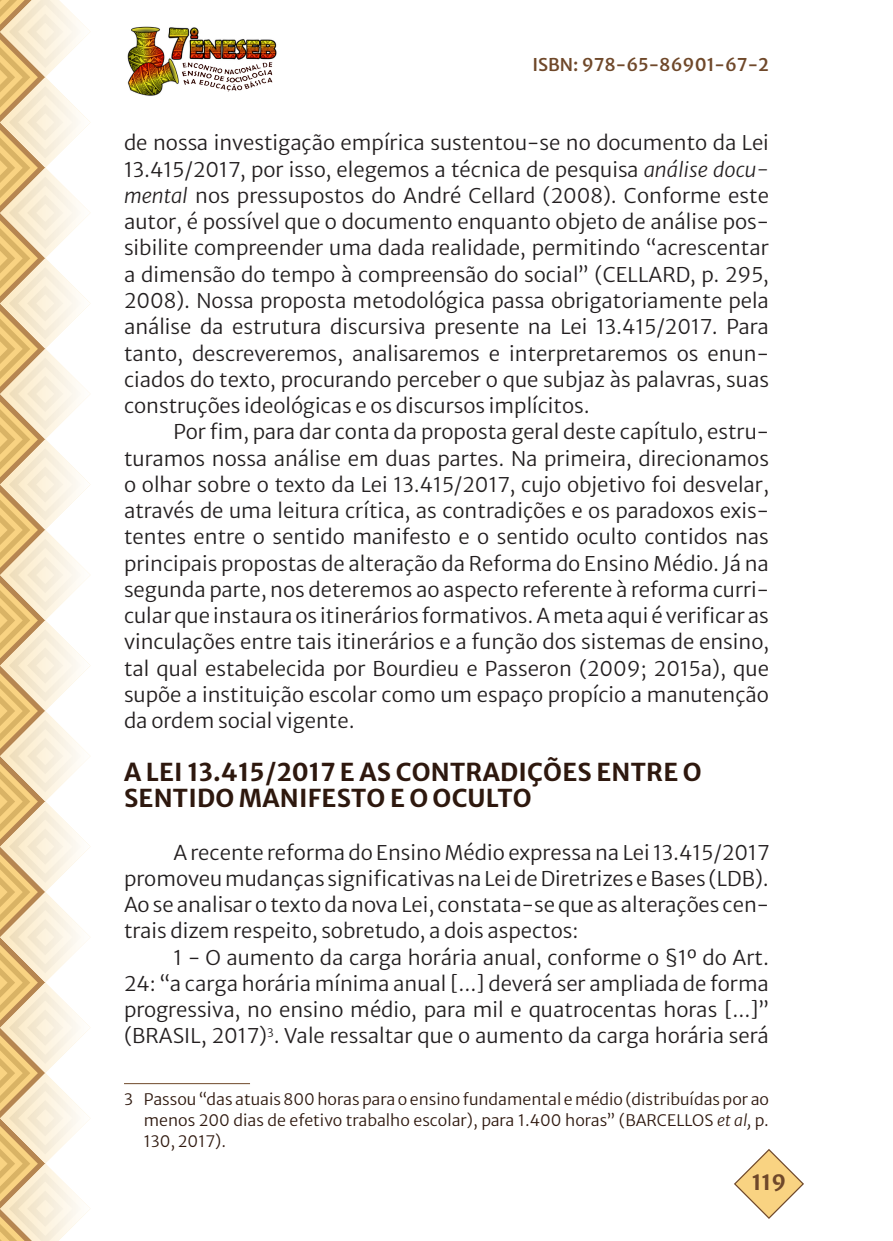
<style>
.page{position:relative;width:893px;height:1241px;background:#fff}
.page>*{position:absolute;margin:0;border:0;box-sizing:border-box;transform-origin:0 0}
._5_SUBTÍTULO{font:700 24.5px/26.2px "Merriweather Sans";letter-spacing:.01em;color:#2e180e}
.t1{font:700 21px "Merriweather Sans";color:#6f482a}
._4_CORPO{font:300 20.12px/26.2px "Merriweather Sans";color:#231f20;text-align:justify}
.t2{font:500 17.5px "Merriweather Sans";color:#6f482a}
._12_RODAPÉ{font:300 15.75px/21px "Merriweather Sans";color:#2e180e;text-align:justify}
.s1{font-style:italic}
</style>
<div class="page">
<img style="left:127px;top:26px;width:150px;height:70px">
<svg style="left:0;top:0;width:90px;height:1240px"></svg>
<svg style="left:734px;top:1149px;width:70px;height:69px"></svg>
<hr style="left:124px;top:1082px;width:126px;height:1px;background:#6f482a">
<p class="t2" style="left:532px;top:49px;width:238px">ISBN: 978-65-86901-67-2</p>
<p class="_4_CORPO" style="left:124px;top:128px;width:646px">de nossa investigação empírica sustentou-se no documento da Lei 13.415/2017, por isso, elegemos a técnica de pesquisa <span class="s1">análise docu&shy;mental</span> nos pressupostos do André Cellard (2008). Conforme este autor, é possível que o documento enquanto objeto de análise pos&shy;sibilite compreender uma dada realidade, permitindo “acrescentar a dimensão do tempo à compreensão do social” (CELLARD, p. 295, 2008). Nossa proposta metodológica passa obrigatoriamente pela análise da estrutura discursiva presente na Lei 13.415/2017. Para tanto, descreveremos, analisaremos e interpretaremos os enun&shy;ciados do texto, procurando perceber o que subjaz às palavras, suas construções ideológicas e os discursos implícitos.</p>
<p class="_4_CORPO" style="left:124px;top:416px;width:646px;text-indent:50px">Por fim, para dar conta da proposta geral deste capítulo, estru&shy;turamos nossa análise em duas partes. Na primeira, direcionamos o olhar sobre o texto da Lei 13.415/2017, cujo objetivo foi desvelar, através de uma leitura crítica, as contradições e os paradoxos exis&shy;tentes entre o sentido manifesto e o sentido oculto contidos nas principais propostas de alteração da Reforma do Ensino Médio. Já na segunda parte, nos deteremos ao aspecto referente à reforma curri&shy;cular que instaura os itinerários formativos. A meta aqui é verificar as vinculações entre tais itinerários e a função dos sistemas de ensino, tal qual estabelecida por Bourdieu e Passeron (2009; 2015a), que supõe a instituição escolar como um espaço propício a manutenção da ordem social vigente.</p>
<p class="_5_SUBTÍTULO" style="left:124px;top:755px;width:579px">A LEI 13.415/2017 E AS CONTRADIÇÕES ENTRE O<br>SENTIDO MANIFESTO E O OCULTO</p>
<p class="_4_CORPO" style="left:124px;top:836px;width:647px;text-indent:50px">A recente reforma do Ensino Médio expressa na Lei 13.415/2017 promoveu mudanças significativas na Lei de Diretrizes e Bases (LDB).<br>Ao se analisar o texto da nova Lei, constata-se que as alterações cen&shy;trais dizem respeito, sobretudo, a dois aspectos:</p>
<p class="_4_CORPO" style="left:124px;top:941px;width:646px;text-indent:50px">1 - O aumento da carga horária anual, conforme o §1º do Art.<br>24: “a carga horária mínima anual [...] deverá ser ampliada de forma progressiva, no ensino médio, para mil e quatrocentas horas [...]” (BRASIL, 2017)<sup>3</sup>. Vale ressaltar que o aumento da carga horária será</p>
<p class="_12_RODAPÉ" style="left:144px;top:1086px;width:627px;text-indent:-20px">3 Passou “das atuais 800 horas para o ensino fundamental e médio (distribuídas por ao menos 200 dias de efetivo trabalho escolar), para 1.400 horas” (BARCELLOS <span class="s1">et al,</span> p.<br>130, 2017).</p>
<p class="t1" style="left:752px;top:1164px;width:36px">119</p>
</div>
